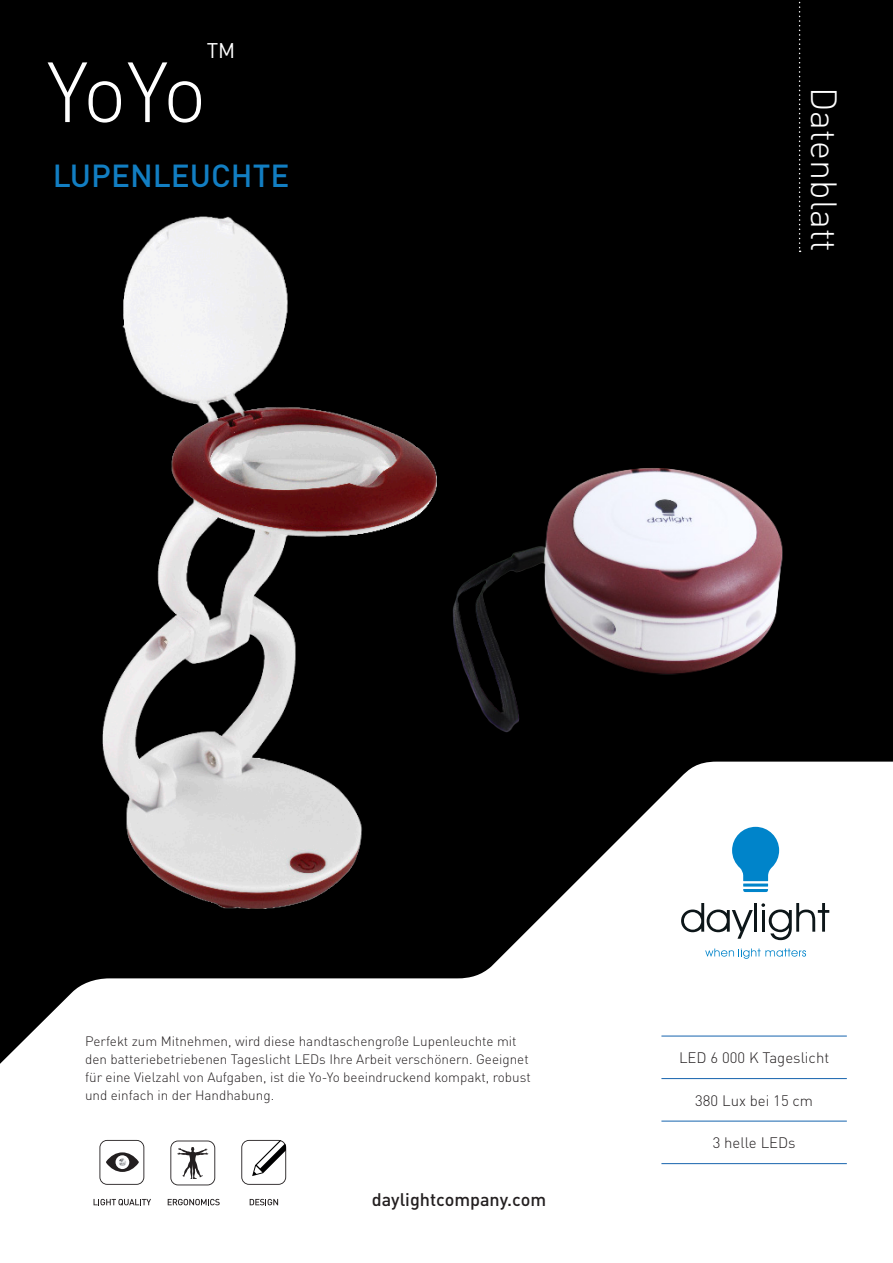
<style>
.page{position:relative;width:893px;height:1263px;background:#000}
.page>*{position:absolute;margin:0;border:0;box-sizing:border-box;transform-origin:0 0}
.t1{font:300 83.7px "DIN Pro";color:#fff}
.t2{font:300 36px "DIN Pro";color:#fff}
.t3{font:500 31.5px "DIN Pro";color:#127ec2}
.t4{font:21px "DIN Pro";color:#fff}
.t5{font:500 18px "DIN Pro";color:#231f20}
.Features_Front_Page{font:300 15px "DIN Pro";color:#231f20}
.t6{font:300 13.5px/18px "DIN Pro";color:#231f20}
</style>
<div class="page">
<svg style="left:0;top:762px;width:893px;height:501px;fill:#fff"></svg>
<svg style="left:99px;top:1140px;width:45px;height:45px;background:#cecdcd"></svg>
<svg style="left:170px;top:1140px;width:45px;height:45px;background:#d3d2d2"></svg>
<svg style="left:168px;top:1199px;width:52px;height:6px"></svg>
<svg style="left:94px;top:1199px;width:57px;height:6px"></svg>
<svg style="left:250px;top:1199px;width:28px;height:6px"></svg>
<svg style="left:241px;top:1140px;width:45px;height:45px;background:#cfcfcf"></svg>
<svg style="left:732px;top:836px;width:47px;height:56px;background:#4aa7d9"></svg>
<svg style="left:705px;top:948px;width:101px;height:11px"></svg>
<svg style="left:761px;top:903px;width:68px;height:37px;background:#c1c4c4"></svg>
<hr style="left:754px;top:903px;width:3px;height:29px;background:#0d1619">
<svg style="left:681px;top:903px;width:72px;height:36px;background:#c7c9c9"></svg>
<img style="left:102px;top:217px;width:334px;height:692px">
<img style="left:420px;top:327px;width:443px;height:509px">
<svg style="left:799px;top:1px;width:2px;height:251px"></svg>
<hr style="left:661px;top:1036px;width:186px;height:1px;background:#1664ae">
<hr style="left:661px;top:1078px;width:186px;height:1px;background:#1664ae">
<hr style="left:661px;top:1121px;width:186px;height:1px;background:#1664ae">
<hr style="left:661px;top:1163px;width:186px;height:1px;background:#1664ae">
<h3 class="t4" style="left:207px;top:34px;width:30px">TM</h3>
<h1 class="t1" style="left:47px;top:29px;width:162px">YoYo</h1>
<p class="t3" style="left:53px;top:151px;width:238px">LUPENLEUCHTE</p>
<p class="t2" style="left:851px;top:87px;width:167px;rotate:90deg">Datenblatt</p>
<p class="t6" style="left:85px;top:1031px;width:447px">Perfekt zum Mitnehmen, wird diese handtaschengroße Lupenleuchte mit den batteriebetriebenen Tageslicht LEDs Ihre Arbeit verschönern. Geeignet für eine Vielzahl von Aufgaben, ist die Yo-Yo beeindruckend kompakt, robust und einfach in der Handhabung.</p>
<h3 class="t5" style="left:372px;top:1185px;width:176px">daylightcompany.com</h3>
<p class="Features_Front_Page" style="left:679px;top:1046px;width:152px">LED 6 000 K Tageslicht</p>
<p class="Features_Front_Page" style="left:695px;top:1089px;width:119px">380 Lux bei 15 cm</p>
<p class="Features_Front_Page" style="left:713px;top:1131px;width:84px">3 helle LEDs</p>
</div>
